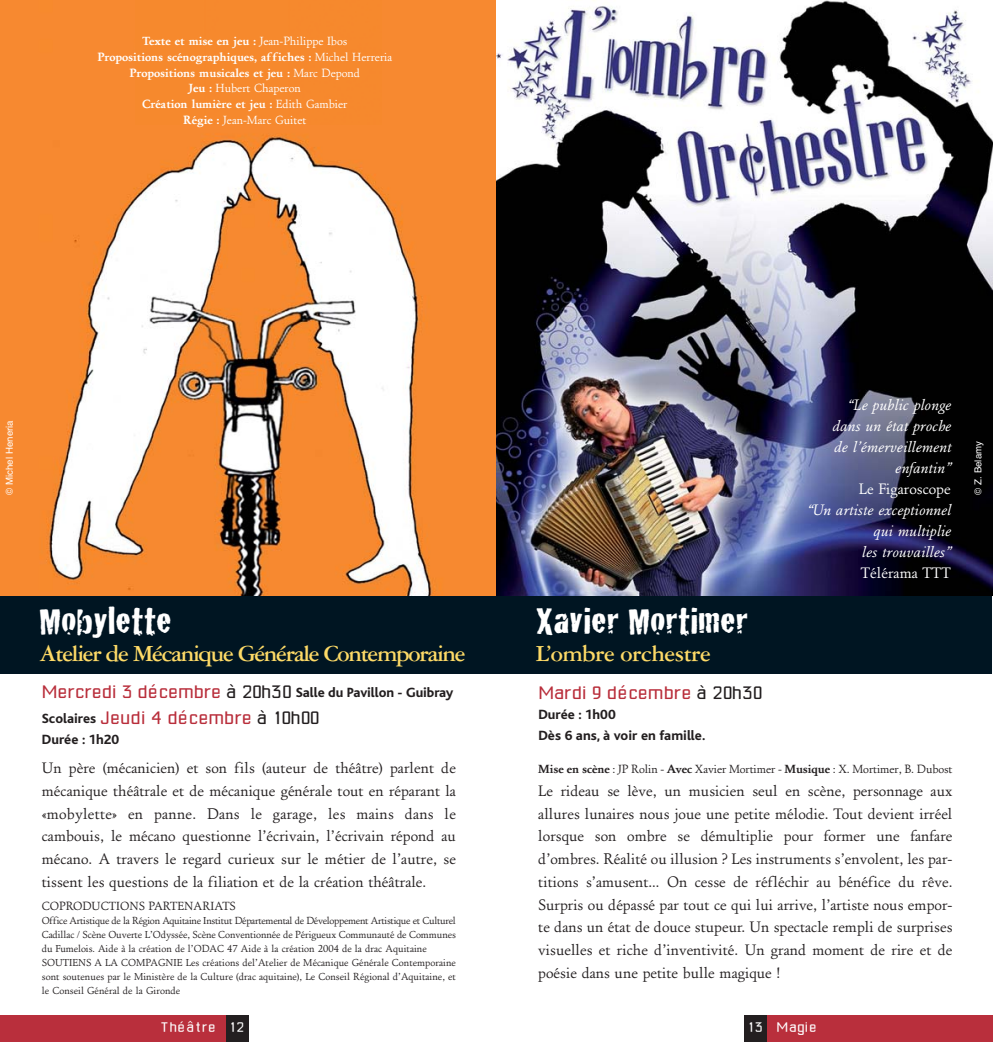
<style>
.page{position:relative;width:993px;height:1042px;background:#fff}
.page>*{position:absolute;margin:0;border:0;box-sizing:border-box;transform-origin:0 0}
.t1{font:38.5px "Cracked";color:#fff;scale:1.15 1}
.t2{font:700 24.5px "Garamond Three";letter-spacing:-.055em;color:#fdda67}
.t3{font:700 24.5px "Garamond Three";letter-spacing:-.025em;color:#fdda67}
.t4{font:21px "Deluxe";color:#b92f3c}
.t5{font:15.75px/22.8px "EADS Antic";color:#231f20;text-align:justify}
.t6{font:italic 15.75px/21px "EADS Antic";color:#fff;text-align:right}
.t7{font:15.75px "EADS Antic";color:#fff}
.t8{font:15.75px "Deluxe";letter-spacing:.045em;color:#fff}
.t9{font:800 14px/21px "Bliss";color:#231f20}
.t10{font:700 12.25px/15.8px "EADS Antic";letter-spacing:-.005em;color:#fff;text-align:center}
.t11{font:12.25px "EADS Antic";letter-spacing:-.01em;color:#231f20}
.t12{font:10.5px/14px "EADS Antic";color:#231f20}
.t13{font:9.62px "Helvetica";color:#fff}
.s1{font-weight:400}
.s2{font-family:"Deluxe";font-weight:400;font-size:21px;color:#b92f3c}
.s3{font-family:"Deluxe";font-weight:400;font-size:21px}
.s4{font-family:"Bliss";font-weight:800;font-size:14px;color:#231f20}
.s5{color:#231f20}
.s6{font-weight:700}
</style>
<div class="page">
<div style="left:743px;top:1015px;width:23px;height:27px;background:#231f20"></div>
<div style="left:495px;top:596px;width:496px;height:77px;background:#001522"></div>
<img style="left:495px;top:0;width:496px;height:596px">
<div style="left:766px;top:1015px;width:225px;height:27px;background:#b92f3c"></div>
<div style="left:226px;top:1015px;width:23px;height:27px;background:#231f20"></div>
<div style="left:0;top:596px;width:495px;height:77px;background:#001522"></div>
<svg style="left:0;top:0;width:495px;height:596px;fill:#f78930"></svg>
<div style="left:135px;top:0;width:85px;height:124px;background:#f6892d"></div>
<div style="left:220px;top:0;width:161px;height:124px;background:#f6892d"></div>
<div style="left:0;top:1015px;width:226px;height:27px;background:#b92f3c"></div>
<p class="t10" style="left:97px;top:35px;width:296px">Texte et mise en jeu : <span class="s1">Jean-Philippe Ibos<br></span>Propositions scénographiques, affiches : <span class="s1">Michel Herreria </span>Propositions musicales et jeu : <span class="s1">Marc Depond<br></span>Jeu : <span class="s1">Hubert Chaperon<br></span>Création lumière et jeu : <span class="s1">Edith Gambier<br></span>Régie : <span class="s1">Jean-Marc Guitet</span></p>
<p class="t13" style="left:6px;top:495px;width:76px;rotate:-90deg">© Michel Heneria</p>
<h1 class="t1" style="left:39px;top:608px;width:117px">Mobylette</h1>
<h2 class="t2" style="left:39px;top:645px;width:428px">Atelier de Mécanique Générale Contemporaine</h2>
<p class="t9" style="left:42px;top:683px;width:413px"><span class="s2">Mercredi 3 décembre</span> <span class="s3">à 20h30</span> Salle du Pavillon - Guibray</p>
<h3 class="t4" style="left:42px;top:703px;width:278px"><span class="s4">Scolaires</span> Jeudi 4 décembre <span class="s5">à 10h00</span></h3>
<p class="t9" style="left:42px;top:730px;width:79px">Durée : 1h20</p>
<p class="t5" style="left:42px;top:758px;width:415px">Un père (mécanicien) et son fils (auteur de théâtre) parlent de mécanique théâtrale et de mécanique générale tout en réparant la «mobylette» en panne. Dans le garage, les mains dans le cambouis, le mécano questionne l’écrivain, l’écrivain répond au mécano. A travers le regard curieux sur le métier de l’autre, se tissent les questions de la filiation et de la création théâtrale.</p>
<p class="t11" style="left:42px;top:901px;width:195px">COPRODUCTIONS PARTENARIATS</p>
<p class="t12" style="left:42px;top:914px;width:415px">Office Artistique de la Région Aquitaine Institut Départemental de Développement Artistique et Culturel Cadillac / Scène Ouverte L’Odyssée, Scène Conventionnée de Périgueux Communauté de Communes du Fumelois. Aide à la création de l’ODAC 47 Aide à la création 2004 de la drac Aquitaine SOUTIENS A LA COMPAGNIE Les créations del’Atelier de Mécanique Générale Contemporaine sont soutenues par le Ministère de la Culture (drac aquitaine), Le Conseil Régional d’Aquitaine, et le Conseil Général de la Gironde</p>
<p class="t8" style="left:161px;top:1017px;width:84px">Théâtre 12</p>
<h1 class="t1" style="left:535px;top:608px;width:186px">Xavier Mortimer</h1>
<h2 class="t3" style="left:535px;top:645px;width:177px">L’ombre orchestre</h2>
<p class="t6" style="left:831px;top:396px;width:120px">“Le public plonge dans un état proche de l’émerveillement enfantin”</p>
<p class="t7" style="left:858px;top:482px;width:93px">Le Figaroscope</p>
<p class="t6" style="left:805px;top:501px;width:146px">“Un artiste exceptionnel qui multiplie<br>les trouvailles”</p>
<p class="t7" style="left:860px;top:566px;width:91px">Télérama TTT</p>
<h3 class="t4" style="left:538px;top:678px;width:225px">Mardi 9 décembre <span class="s5">à 20h30</span></h3>
<p class="t9" style="left:538px;top:705px;width:168px">Durée : 1h00<br>Dès 6 ans, à voir en famille.</p>
<p class="t11" style="left:538px;top:764px;width:415px"><span class="s6">Mise en scène</span> : JP Rolin - <span class="s6">Avec</span> Xavier Mortimer - <span class="s6">Musique</span> : X. Mortimer, B. Dubost</p>
<p class="t5" style="left:538px;top:781px;width:415px">Le rideau se lève, un musicien seul en scène, personnage aux allures lunaires nous joue une petite mélodie. Tout devient irréel lorsque son ombre se démultiplie pour former une fanfare d’ombres. Réalité ou illusion ? Les instruments s’envolent, les par&shy;titions s’amusent… On cesse de réfléchir au bénéfice du rêve.<br>Surpris ou dépassé par tout ce qui lui arrive, l’artiste nous empor&shy;te dans un état de douce stupeur. Un spectacle rempli de surprises visuelles et riche d’inventivité. Un grand moment de rire et de poésie dans une petite bulle magique !</p>
<p class="t8" style="left:747px;top:1017px;width:71px">13 Magie</p>
<p class="t13" style="left:974px;top:495px;width:55px;rotate:-90deg">© Z. Belamy</p>
</div>
